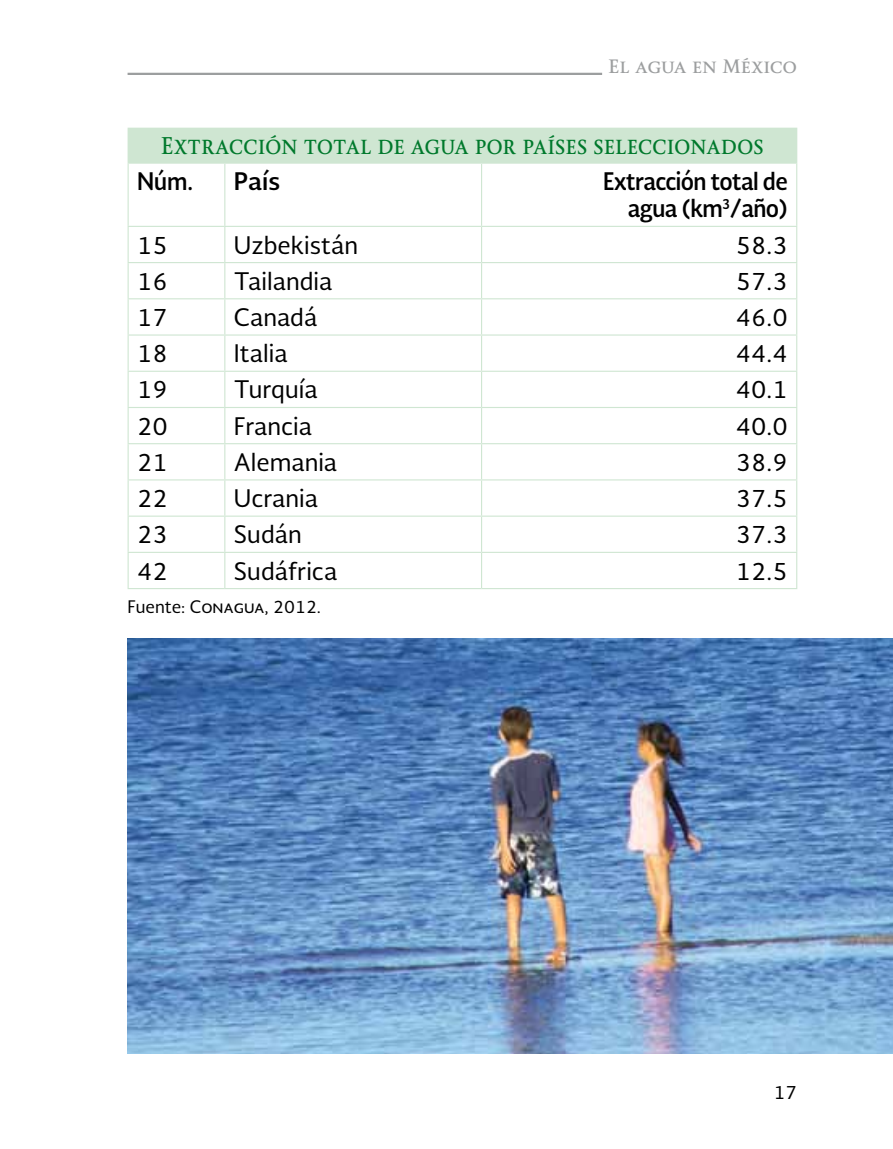
<style>
.page{position:relative;width:893px;height:1149px;background:#fff}
.page>*{position:absolute;margin:0;border:0;box-sizing:border-box;transform-origin:0 0}
.t1{font:23.62px "Soberana Sans";color:#000}
.t2{font:700 23.62px/27px "Soberana Sans";letter-spacing:-.03em;color:#000;text-align:right;scale:.9 1}
.t3{font:700 23.62px "Soberana Sans";letter-spacing:-.03em;color:#000}
.t4{font:700 22.5px "Soberana Titular";letter-spacing:-.005em;color:#00792c;scale:.9 1}
.t5{font:700 18px "Soberana Titular";letter-spacing:-.005em;color:#9c9e9f}
.t6{font:18px "Soberana Sans";color:#000}
.t7{font:16.88px "Soberana Sans";color:#000}
</style>
<div class="page">
<hr style="left:128px;top:73px;width:474px;height:2px;background:#9c9e9f">
<div style="left:128px;top:128px;width:669px;height:35px;background:#cfe6d2"></div>
<hr style="left:128px;top:162px;width:97px;height:2px;background:#cfe6d2">
<hr style="left:128px;top:164px;width:1px;height:62px;background:#cfe6d2">
<hr style="left:225px;top:162px;width:257px;height:2px;background:#cfe6d2">
<hr style="left:224px;top:164px;width:1px;height:62px;background:#cfe6d2">
<hr style="left:482px;top:162px;width:315px;height:2px;background:#cfe6d2">
<hr style="left:481px;top:164px;width:1px;height:62px;background:#cfe6d2">
<hr style="left:796px;top:164px;width:1px;height:62px;background:#cfe6d2">
<hr style="left:128px;top:226px;width:97px;height:1px;background:#cfe6d2">
<hr style="left:128px;top:227px;width:1px;height:35px;background:#cfe6d2">
<hr style="left:225px;top:226px;width:257px;height:1px;background:#cfe6d2">
<hr style="left:224px;top:227px;width:1px;height:35px;background:#cfe6d2">
<hr style="left:482px;top:226px;width:315px;height:1px;background:#cfe6d2">
<hr style="left:481px;top:227px;width:1px;height:35px;background:#cfe6d2">
<hr style="left:796px;top:227px;width:1px;height:35px;background:#cfe6d2">
<hr style="left:128px;top:262px;width:97px;height:1px;background:#cfe6d2">
<hr style="left:128px;top:263px;width:1px;height:35px;background:#cfe6d2">
<hr style="left:225px;top:262px;width:257px;height:1px;background:#cfe6d2">
<hr style="left:224px;top:263px;width:1px;height:35px;background:#cfe6d2">
<hr style="left:482px;top:262px;width:315px;height:1px;background:#cfe6d2">
<hr style="left:481px;top:263px;width:1px;height:35px;background:#cfe6d2">
<hr style="left:796px;top:263px;width:1px;height:35px;background:#cfe6d2">
<hr style="left:128px;top:298px;width:97px;height:1px;background:#cfe6d2">
<hr style="left:128px;top:299px;width:1px;height:35px;background:#cfe6d2">
<hr style="left:225px;top:298px;width:257px;height:1px;background:#cfe6d2">
<hr style="left:224px;top:299px;width:1px;height:35px;background:#cfe6d2">
<hr style="left:482px;top:298px;width:315px;height:1px;background:#cfe6d2">
<hr style="left:481px;top:299px;width:1px;height:35px;background:#cfe6d2">
<hr style="left:796px;top:299px;width:1px;height:35px;background:#cfe6d2">
<hr style="left:128px;top:334px;width:97px;height:1px;background:#cfe6d2">
<hr style="left:128px;top:335px;width:1px;height:35px;background:#cfe6d2">
<hr style="left:225px;top:334px;width:257px;height:1px;background:#cfe6d2">
<hr style="left:224px;top:335px;width:1px;height:35px;background:#cfe6d2">
<hr style="left:482px;top:334px;width:315px;height:1px;background:#cfe6d2">
<hr style="left:481px;top:335px;width:1px;height:35px;background:#cfe6d2">
<hr style="left:796px;top:335px;width:1px;height:35px;background:#cfe6d2">
<hr style="left:128px;top:370px;width:97px;height:2px;background:#cfe6d2">
<hr style="left:128px;top:372px;width:1px;height:35px;background:#cfe6d2">
<hr style="left:225px;top:370px;width:257px;height:2px;background:#cfe6d2">
<hr style="left:224px;top:372px;width:1px;height:35px;background:#cfe6d2">
<hr style="left:482px;top:370px;width:315px;height:2px;background:#cfe6d2">
<hr style="left:481px;top:372px;width:1px;height:35px;background:#cfe6d2">
<hr style="left:796px;top:372px;width:1px;height:35px;background:#cfe6d2">
<hr style="left:128px;top:407px;width:97px;height:1px;background:#cfe6d2">
<hr style="left:128px;top:408px;width:1px;height:35px;background:#cfe6d2">
<hr style="left:225px;top:407px;width:257px;height:1px;background:#cfe6d2">
<hr style="left:224px;top:408px;width:1px;height:35px;background:#cfe6d2">
<hr style="left:482px;top:407px;width:315px;height:1px;background:#cfe6d2">
<hr style="left:481px;top:408px;width:1px;height:35px;background:#cfe6d2">
<hr style="left:796px;top:408px;width:1px;height:35px;background:#cfe6d2">
<hr style="left:128px;top:443px;width:97px;height:1px;background:#cfe6d2">
<hr style="left:128px;top:444px;width:1px;height:35px;background:#cfe6d2">
<hr style="left:225px;top:443px;width:257px;height:1px;background:#cfe6d2">
<hr style="left:224px;top:444px;width:1px;height:35px;background:#cfe6d2">
<hr style="left:482px;top:443px;width:315px;height:1px;background:#cfe6d2">
<hr style="left:481px;top:444px;width:1px;height:35px;background:#cfe6d2">
<hr style="left:796px;top:444px;width:1px;height:35px;background:#cfe6d2">
<hr style="left:128px;top:479px;width:97px;height:1px;background:#cfe6d2">
<hr style="left:128px;top:480px;width:1px;height:35px;background:#cfe6d2">
<hr style="left:225px;top:479px;width:257px;height:1px;background:#cfe6d2">
<hr style="left:224px;top:480px;width:1px;height:35px;background:#cfe6d2">
<hr style="left:482px;top:479px;width:315px;height:1px;background:#cfe6d2">
<hr style="left:481px;top:480px;width:1px;height:35px;background:#cfe6d2">
<hr style="left:796px;top:480px;width:1px;height:35px;background:#cfe6d2">
<hr style="left:128px;top:515px;width:97px;height:1px;background:#cfe6d2">
<hr style="left:128px;top:516px;width:1px;height:35px;background:#cfe6d2">
<hr style="left:225px;top:515px;width:257px;height:1px;background:#cfe6d2">
<hr style="left:224px;top:516px;width:1px;height:35px;background:#cfe6d2">
<hr style="left:482px;top:515px;width:315px;height:1px;background:#cfe6d2">
<hr style="left:481px;top:516px;width:1px;height:35px;background:#cfe6d2">
<hr style="left:796px;top:516px;width:1px;height:35px;background:#cfe6d2">
<hr style="left:128px;top:551px;width:97px;height:1px;background:#cfe6d2">
<hr style="left:128px;top:552px;width:1px;height:36px;background:#cfe6d2">
<hr style="left:225px;top:551px;width:257px;height:1px;background:#cfe6d2">
<hr style="left:224px;top:552px;width:1px;height:36px;background:#cfe6d2">
<hr style="left:482px;top:551px;width:315px;height:1px;background:#cfe6d2">
<hr style="left:481px;top:552px;width:1px;height:36px;background:#cfe6d2">
<hr style="left:796px;top:552px;width:1px;height:36px;background:#cfe6d2">
<hr style="left:128px;top:588px;width:97px;height:1px;background:#cfe6d2">
<hr style="left:225px;top:588px;width:257px;height:1px;background:#cfe6d2">
<hr style="left:482px;top:588px;width:315px;height:1px;background:#cfe6d2">
<img style="left:128px;top:638px;width:765px;height:414px">
<p class="t5" style="left:608px;top:55px;width:190px">El agua en México</p>
<p class="t4" style="left:161px;top:132px;width:671px">Extracción total de agua por países seleccionados</p>
<p class="t2" style="left:137px;top:167px;width:64px">Núm.</p>
<p class="t3" style="left:234px;top:165px;width:48px">País</p>
<p class="t2" style="left:603px;top:167px;width:207px">Extracción total de agua (km<sup>3</sup>/año)</p>
<p class="t1" style="left:137px;top:229px;width:32px">15</p>
<p class="t1" style="left:234px;top:229px;width:126px">Uzbekistán</p>
<p class="t1" style="left:736px;top:229px;width:53px">58.3</p>
<p class="t1" style="left:137px;top:265px;width:32px">16</p>
<p class="t1" style="left:234px;top:265px;width:100px">Tailandia</p>
<p class="t1" style="left:736px;top:265px;width:53px">57.3</p>
<p class="t1" style="left:137px;top:301px;width:32px">17</p>
<p class="t1" style="left:234px;top:301px;width:85px">Canadá</p>
<p class="t1" style="left:736px;top:301px;width:53px">46.0</p>
<p class="t1" style="left:137px;top:338px;width:32px">18</p>
<p class="t1" style="left:234px;top:338px;width:55px">Italia</p>
<p class="t1" style="left:736px;top:338px;width:53px">44.4</p>
<p class="t1" style="left:137px;top:374px;width:32px">19</p>
<p class="t1" style="left:234px;top:374px;width:85px">Turquía</p>
<p class="t1" style="left:736px;top:374px;width:53px">40.1</p>
<p class="t1" style="left:137px;top:410px;width:32px">20</p>
<p class="t1" style="left:234px;top:410px;width:80px">Francia</p>
<p class="t1" style="left:736px;top:410px;width:53px">40.0</p>
<p class="t1" style="left:137px;top:446px;width:32px">21</p>
<p class="t1" style="left:234px;top:446px;width:105px">Alemania</p>
<p class="t1" style="left:736px;top:446px;width:53px">38.9</p>
<p class="t1" style="left:137px;top:482px;width:32px">22</p>
<p class="t1" style="left:234px;top:482px;width:86px">Ucrania</p>
<p class="t1" style="left:736px;top:482px;width:53px">37.5</p>
<p class="t1" style="left:137px;top:518px;width:32px">23</p>
<p class="t1" style="left:234px;top:518px;width:69px">Sudán</p>
<p class="t1" style="left:736px;top:518px;width:53px">37.3</p>
<p class="t1" style="left:137px;top:555px;width:32px">42</p>
<p class="t1" style="left:234px;top:555px;width:105px">Sudáfrica</p>
<p class="t1" style="left:736px;top:555px;width:53px">12.5</p>
<p class="t7" style="left:128px;top:595px;width:195px">Fuente: Conagua, 2012.</p>
<p class="t6" style="left:774px;top:1079px;width:25px">17</p>
</div>
